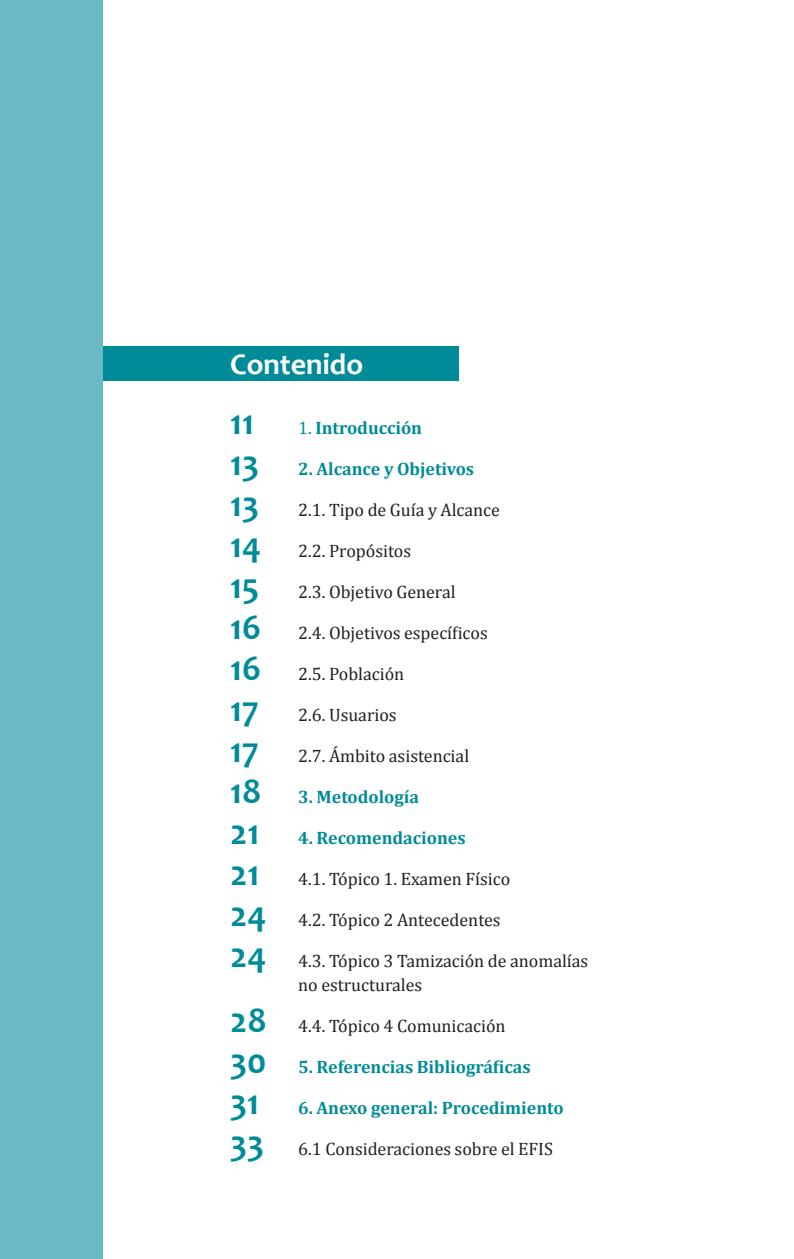
<style>
.page{position:relative;width:794px;height:1259px;background:#fff}
.page>*{position:absolute;margin:0;border:0;box-sizing:border-box;transform-origin:0 0}
.Texto_contenido_nive{font:700 36px "Candara";color:#008b98}
.Titulo_blanco{font:700 30px "Candara";color:#fff}
.Text_cont_nivel_2{font:18px/24px "Cambria";color:#231f20}
.Texto_contenido_nive-2{font:700 18px "Cambria";color:#008b98}
.s1{font-family:"Candara";font-size:36px}
.s2{font-weight:400}
.s3{font-family:"Candara";font-weight:700;font-size:36px;color:#008b98}
</style>
<div class="page">
<div style="left:102px;top:346px;width:356px;height:35px;background:#008b98"></div>
<div style="left:0;top:0;width:102px;height:1259px;background:#6ab9c3"></div>
<p class="Titulo_blanco" style="left:230px;top:346px;width:134px">Contenido</p>
<p class="Texto_contenido_nive-2" style="left:230px;top:416px;width:193px"><span class="s1">11</span> <span class="s2">1.</span> Introducción</p>
<p class="Texto_contenido_nive-2" style="left:230px;top:457px;width:245px"><span class="s1">13</span> 2. Alcance y Objetivos</p>
<p class="Text_cont_nivel_2" style="left:230px;top:497px;width:271px"><span class="s3">13</span> 2.1. Tipo de Guía y Alcance</p>
<p class="Text_cont_nivel_2" style="left:230px;top:538px;width:182px"><span class="s3">14</span> 2.2. Propósitos</p>
<p class="Text_cont_nivel_2" style="left:230px;top:579px;width:227px"><span class="s3">15</span> 2.3. Objetivo General</p>
<p class="Text_cont_nivel_2" style="left:230px;top:620px;width:259px"><span class="s3">16</span> 2.4. Objetivos específicos</p>
<p class="Text_cont_nivel_2" style="left:230px;top:661px;width:175px"><span class="s3">16</span> 2.5. Población</p>
<p class="Text_cont_nivel_2" style="left:230px;top:702px;width:168px"><span class="s3">17</span> 2.6. Usuarios</p>
<p class="Text_cont_nivel_2" style="left:230px;top:743px;width:240px"><span class="s3">17</span> 2.7. Ámbito asistencial</p>
<p class="Texto_contenido_nive-2" style="left:230px;top:786px;width:190px"><span class="s1">18</span> 3. Metodología</p>
<p class="Texto_contenido_nive-2" style="left:230px;top:827px;width:237px"><span class="s1">21</span> 4. Recomendaciones</p>
<p class="Text_cont_nivel_2" style="left:230px;top:866px;width:281px"><span class="s3">21</span> 4.1. Tópico 1. Examen Físico</p>
<p class="Text_cont_nivel_2" style="left:230px;top:907px;width:272px"><span class="s3">24</span> 4.2. Tópico 2 Antecedentes</p>
<p class="Text_cont_nivel_2" style="left:298px;top:948px;width:291px;text-indent:-68px"><span class="s3">24</span> 4.3. Tópico 3 Tamización de anomalías no estructurales</p>
<p class="Text_cont_nivel_2" style="left:230px;top:1013px;width:277px"><span class="s3">28</span> 4.4. Tópico 4 Comunicación</p>
<p class="Texto_contenido_nive" style="left:230px;top:1039px;width:38px">30</p>
<p class="Texto_contenido_nive-2" style="left:298px;top:1056px;width:234px">5. Referencias Bibliográficas</p>
<p class="Texto_contenido_nive-2" style="left:230px;top:1097px;width:335px"><span class="s1">31</span> 6. Anexo general: Procedimiento</p>
<p class="Text_cont_nivel_2" style="left:230px;top:1137px;width:324px"><span class="s3">33</span> 6.1 Consideraciones sobre el EFIS</p>
</div>
